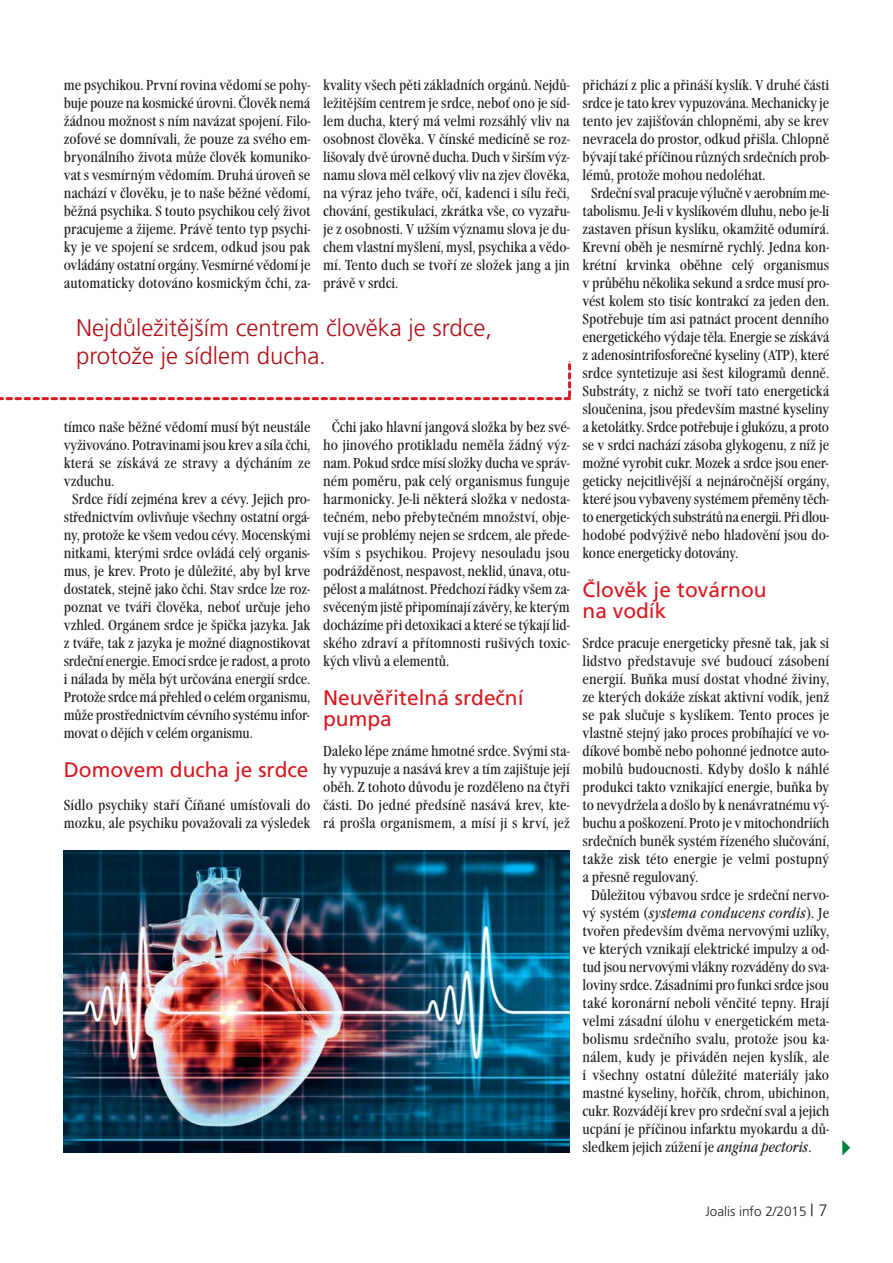
<style>
.page{position:relative;width:893px;height:1263px;background:#fff}
.page>*{position:absolute;margin:0;border:0;box-sizing:border-box;transform-origin:0 0}
.t1{font:300 24px/28.8px "Frutiger CE";color:#b01016}
.t2{font:21px/21px "Frutiger CE";color:#d71920}
.t3{font:condensed 15px/18px "Garamond Itc TCE";color:#231f20;text-align:justify}
.t4{font:condensed 15px "Garamond Itc TCE";letter-spacing:-.02em;color:#231f20}
.t5{font:italic condensed 15px "Garamond Itc TCE";letter-spacing:.01em;color:#231f20}
.t6{font:300 13.5px "Frutiger CE";color:#231f20}
.s1{font-style:normal}
.s2{font-style:italic}
.s3{font-family:"Lucida Grande";font-stretch:normal;font-size:27px;color:#007f3d}
.s4{font-size:16.5px}
</style>
<div class="page">
<svg style="left:0;top:361px;width:571px;height:39px"></svg>
<img style="left:64px;top:850px;width:506px;height:303px">
<p class="t3" style="left:64px;top:77px;width:248px">me psychikou. První rovina vědomí se pohy&shy;buje pouze na kosmické úrovni. Člověk nemá žádnou možnost s ním navázat spojení. Filo&shy;zofové se domnívali, že pouze za svého em&shy;bryonálního života může člověk komuniko&shy;vat s vesmírným vědomím. Druhá úroveň se nachází v člověku, je to naše běžné vědomí, běžná psychika. S touto psychikou celý život pracujeme a žijeme. Právě tento typ psychi&shy;ky je ve spojení se srdcem, odkud jsou pak ovládány ostatní orgány. Vesmírné vědomí je automaticky dotováno kosmickým čchi, za-</p>
<p class="t3" style="left:323px;top:77px;width:248px">kvality všech pěti základních orgánů. Nejdů&shy;ležitějším centrem je srdce, neboť ono je síd&shy;lem ducha, který má velmi rozsáhlý vliv na osobnost člověka. V čínské medicíně se roz&shy;lišovaly dvě úrovně ducha. Duch v širším výz&shy;namu slova měl celkový vliv na zjev člověka, na výraz jeho tváře, očí, kadenci i sílu řeči, chování, gestikulaci, zkrátka vše, co vyzařu&shy;je z osobnosti. V užším významu slova je du&shy;chem vlastní myšlení, mysl, psychika a vědo&shy;mí. Tento duch se tvoří ze složek jang a jin právě v srdci.</p>
<h1 class="t1" style="left:76px;top:315px;width:418px">Nejdůležitějším centrem člověka je srdce, protože je sídlem ducha.</h1>
<p class="t3" style="left:64px;top:419px;width:248px">tímco naše běžné vědomí musí být neustále</p>
<p class="t3" style="left:64px;top:437px;width:248px">vyživováno. Potravinami jsou krev a síla čchi,</p>
<p class="t3" style="left:64px;top:455px;width:248px">která se získává ze stravy a dýcháním ze</p>
<p class="t3" style="left:64px;top:473px;width:52px">vzduchu.</p>
<p class="t3" style="left:72px;top:491px;width:239px">Srdce řídí zejména krev a cévy. Jejich pro-</p>
<p class="t3" style="left:64px;top:509px;width:248px">střednictvím ovlivňuje všechny ostatní orgá-</p>
<p class="t3" style="left:64px;top:527px;width:248px">ny, protože ke všem vedou cévy. Mocenskými</p>
<p class="t3" style="left:64px;top:545px;width:248px">nitkami, kterými srdce ovládá celý organis-</p>
<p class="t3" style="left:64px;top:563px;width:248px">mus, je krev. Proto je důležité, aby byl krve</p>
<p class="t3" style="left:64px;top:581px;width:248px">dostatek, stejně jako čchi. Stav srdce lze roz-</p>
<p class="t3" style="left:64px;top:599px;width:248px">poznat ve tváři člověka, neboť určuje jeho</p>
<p class="t3" style="left:64px;top:617px;width:248px">vzhled. Orgánem srdce je špička jazyka. Jak</p>
<p class="t3" style="left:64px;top:635px;width:248px">z tváře, tak z jazyka je možné diagnostikovat</p>
<p class="t3" style="left:64px;top:653px;width:248px">srdeční energie. Emocí srdce je radost, a proto</p>
<p class="t3" style="left:64px;top:671px;width:248px">i nálada by měla být určována energií srdce.</p>
<p class="t3" style="left:64px;top:689px;width:248px">Protože srdce má přehled o celém organismu,</p>
<p class="t3" style="left:64px;top:707px;width:248px">může prostřednictvím cévního systému infor-</p>
<p class="t3" style="left:64px;top:725px;width:191px">movat o dějích v celém organismu.</p>
<h2 class="t2" style="left:64px;top:761px;width:246px">Domovem ducha je srdce</h2>
<p class="t3" style="left:64px;top:797px;width:248px">Sídlo psychiky staří Číňané umísťovali do mozku, ale psychiku považovali za výsledek</p>
<p class="t3" style="left:323px;top:419px;width:248px;text-indent:9px">Čchi jako hlavní jangová složka by bez své&shy;ho jinového protikladu neměla žádný výz&shy;nam. Pokud srdce mísí složky ducha ve správ&shy;ném poměru, pak celý organismus funguje harmonicky. Je-li některá složka v nedosta&shy;tečném, nebo přebytečném množství, obje&shy;vují se problémy nejen se srdcem, ale přede&shy;vším s psychikou. Projevy nesouladu jsou podrážděnost, nespavost, neklid, únava, otu&shy;pělost a malátnost. Předchozí řádky všem za&shy;svěceným jistě připomínají závěry, ke kterým docházíme při detoxikaci a které se týkají lid&shy;ského zdraví a přítomnosti rušivých toxic&shy;kých vlivů a elementů.</p>
<h2 class="t2" style="left:323px;top:689px;width:202px">Neuvěřitelná srdeční pumpa</h2>
<p class="t3" style="left:323px;top:743px;width:248px">Daleko lépe známe hmotné srdce. Svými sta&shy;hy vypuzuje a nasává krev a tím zajištuje její oběh. Z tohoto důvodu je rozděleno na čtyři části. Do jedné předsíně nasává krev, kte&shy;rá prošla organismem, a mísí ji s krví, jež</p>
<p class="t3" style="left:583px;top:77px;width:248px">přichází z plic a přináší kyslík. V druhé části</p>
<p class="t3" style="left:583px;top:95px;width:248px">srdce je tato krev vypuzována. Mechanicky je</p>
<p class="t3" style="left:583px;top:113px;width:248px">tento jev zajišťován chlopněmi, aby se krev</p>
<p class="t3" style="left:583px;top:131px;width:248px">nevracela do prostor, odkud přišla. Chlopně</p>
<p class="t3" style="left:583px;top:149px;width:248px">bývají také příčinou různých srdečních prob-</p>
<p class="t3" style="left:583px;top:167px;width:185px">lémů, protože mohou nedoléhat.</p>
<p class="t3" style="left:591px;top:185px;width:239px">Srdeční sval pracuje výlučně v aerobním me-</p>
<p class="t3" style="left:583px;top:203px;width:248px">tabolismu. Je-li v kyslíkovém dluhu, nebo je-li</p>
<p class="t3" style="left:583px;top:221px;width:248px">zastaven přísun kyslíku, okamžitě odumírá.</p>
<p class="t3" style="left:583px;top:239px;width:248px">Krevní oběh je nesmírně rychlý. Jedna kon-</p>
<p class="t3" style="left:583px;top:257px;width:248px">krétní krvinka oběhne celý organismus</p>
<p class="t3" style="left:583px;top:275px;width:248px">v průběhu několika sekund a srdce musí pro-</p>
<p class="t3" style="left:583px;top:293px;width:248px">vést kolem sto tisíc kontrakcí za jeden den.</p>
<p class="t3" style="left:583px;top:311px;width:248px">Spotřebuje tím asi patnáct procent denního</p>
<p class="t3" style="left:583px;top:329px;width:248px">energetického výdaje těla. Energie se získává</p>
<p class="t3" style="left:583px;top:347px;width:248px">z adenosintrifosforečné kyseliny (ATP), které</p>
<p class="t3" style="left:583px;top:365px;width:248px">srdce syntetizuje asi šest kilogramů denně.</p>
<p class="t3" style="left:583px;top:383px;width:248px">Substráty, z nichž se tvoří tato energetická</p>
<p class="t3" style="left:583px;top:401px;width:248px">sloučenina, jsou především mastné kyseliny</p>
<p class="t3" style="left:583px;top:419px;width:248px">a ketolátky. Srdce potřebuje i glukózu, a proto</p>
<p class="t3" style="left:583px;top:437px;width:248px">se v srdci nachází zásoba glykogenu, z níž je</p>
<p class="t3" style="left:583px;top:455px;width:248px">možné vyrobit cukr. Mozek a srdce jsou ener-</p>
<p class="t3" style="left:583px;top:473px;width:248px">geticky nejcitlivější a nejnáročnější orgány,</p>
<p class="t3" style="left:583px;top:491px;width:248px">které jsou vybaveny systémem přeměny těch-</p>
<p class="t4" style="left:583px;top:511px;width:248px">to energetických substrátů na energii. Při dlou-</p>
<p class="t3" style="left:583px;top:527px;width:248px">hodobé podvýživě nebo hladovění jsou do-</p>
<p class="t3" style="left:583px;top:545px;width:157px">konce energeticky dotovány.</p>
<h2 class="t2" style="left:583px;top:581px;width:186px">Člověk je továrnou na vodík</h2>
<p class="t3" style="left:583px;top:635px;width:248px">Srdce pracuje energeticky přesně tak, jak si</p>
<p class="t3" style="left:583px;top:653px;width:248px">lidstvo představuje své budoucí zásobení</p>
<p class="t3" style="left:583px;top:671px;width:248px">energií. Buňka musí dostat vhodné živiny,</p>
<p class="t3" style="left:583px;top:689px;width:248px">ze kterých dokáže získat aktivní vodík, jenž</p>
<p class="t3" style="left:583px;top:707px;width:248px">se pak slučuje s kyslíkem. Tento proces je</p>
<p class="t3" style="left:583px;top:725px;width:248px">vlastně stejný jako proces probíhající ve vo-</p>
<p class="t3" style="left:583px;top:743px;width:248px">díkové bombě nebo pohonné jednotce auto-</p>
<p class="t3" style="left:583px;top:761px;width:248px">mobilů budoucnosti. Kdyby došlo k náhlé</p>
<p class="t3" style="left:583px;top:779px;width:248px">produkci takto vznikající energie, buňka by</p>
<p class="t3" style="left:583px;top:797px;width:248px">to nevydržela a došlo by k nenávratnému vý-</p>
<p class="t3" style="left:583px;top:815px;width:248px">buchu a poškození. Proto je v mitochondriích</p>
<p class="t3" style="left:583px;top:833px;width:248px">srdečních buněk systém řízeného slučování,</p>
<p class="t3" style="left:583px;top:851px;width:248px">takže zisk této energie je velmi postupný</p>
<p class="t3" style="left:583px;top:869px;width:117px">a přesně regulovaný.</p>
<p class="t3" style="left:591px;top:887px;width:240px">Důležitou výbavou srdce je srdeční nervo-</p>
<p class="t5" style="left:583px;top:907px;width:248px"><span class="s1">vý systém (</span>systema conducens cordis<span class="s1">). Je</span></p>
<p class="t3" style="left:583px;top:923px;width:248px">tvořen především dvěma nervovými uzlíky,</p>
<p class="t3" style="left:583px;top:941px;width:248px">ve kterých vznikají elektrické impulzy a od-</p>
<p class="t3" style="left:583px;top:959px;width:248px">tud jsou nervovými vlákny rozváděny do sva-</p>
<p class="t3" style="left:583px;top:977px;width:248px">loviny srdce. Zásadními pro funkci srdce jsou</p>
<p class="t3" style="left:583px;top:995px;width:248px">také koronární neboli věnčité tepny. Hrají</p>
<p class="t3" style="left:583px;top:1013px;width:248px">velmi zásadní úlohu v energetickém meta-</p>
<p class="t3" style="left:583px;top:1031px;width:248px">bolismu srdečního svalu, protože jsou ka-</p>
<p class="t3" style="left:583px;top:1049px;width:248px">nálem, kudy je přiváděn nejen kyslík, ale</p>
<p class="t3" style="left:583px;top:1067px;width:248px">i všechny ostatní důležité materiály jako</p>
<p class="t3" style="left:583px;top:1085px;width:248px">mastné kyseliny, hořčík, chrom, ubichinon,</p>
<p class="t3" style="left:583px;top:1103px;width:248px">cukr. Rozvádějí krev pro srdeční sval a jejich</p>
<p class="t3" style="left:583px;top:1121px;width:248px">ucpání je příčinou infarktu myokardu a dů-</p>
<p class="t3" style="left:583px;top:1139px;width:271px">sledkem jejich zúžení je <span class="s2">angina pectoris</span>. <span class="s3">-</span></p>
<p class="t6" style="left:705px;top:1206px;width:124px">Joalis info 2/2015 <span class="s4">| 7</span></p>
</div>
